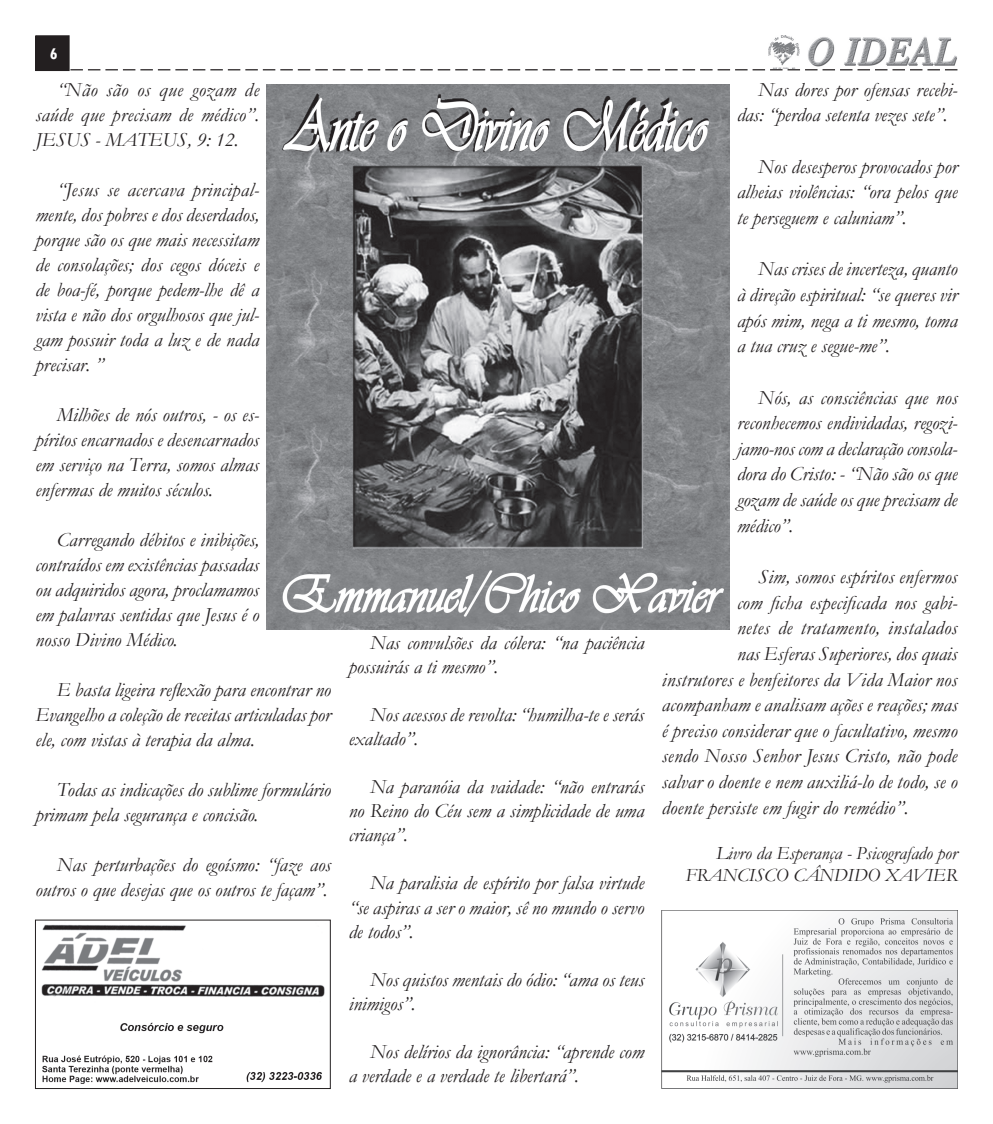
<style>
.page{position:relative;width:993px;height:1124px;background:#fff}
.page>*{position:absolute;margin:0;border:0;box-sizing:border-box;transform-origin:0 0}
.t1{font:italic 20px/25px "Garamond";color:#231f20;text-align:justify}
.t2{font:italic 20px "Garamond";letter-spacing:.02em;color:#231f20}
.t3{font:italic 18.75px/22.5px "Garamond";color:#231f20;text-align:right}
.t4{font:700 condensed 17.5px "Tw Cen";color:#fff}
</style>
<div class="page">
<div style="left:36px;top:36px;width:33px;height:34px;background:#231f20"></div>
<div style="left:35px;top:35px;width:34px;height:36px;border:1px solid #231f20"></div>
<img style="left:768px;top:35px;width:31px;height:33px">
<svg style="left:35px;top:69px;width:922px;height:1px"></svg>
<img style="left:808px;top:37px;width:149px;height:30px">
<img style="left:41px;top:924px;width:284px;height:160px">
<img style="left:661px;top:910px;width:296px;height:178px">
<img style="left:266px;top:85px;width:463px;height:544px">
<p class="t4" style="left:50px;top:43px;width:9px">6</p>
<p class="t1" style="left:35px;top:76px;width:225px;text-indent:21px">“Não são os que gozam de saúde que precisam de médico”.<br>JESUS - MATEUS, 9: 12.</p>
<p class="t1" style="left:35px;top:176px;width:225px;text-indent:21px">“Jesus se acercava principal&shy;mente, dos pobres e dos deserdados, porque são os que mais necessitam de consolações; dos cegos dóceis e de boa-fé, porque pedem-lhe dê a vista e não dos orgulhosos que jul&shy;gam possuir toda a luz e de nada precisar. ”</p>
<p class="t1" style="left:35px;top:401px;width:225px;text-indent:21px">Milhões de nós outros, - os es&shy;píritos encarnados e desencarnados em serviço na Terra, somos almas enfermas de muitos séculos.</p>
<p class="t1" style="left:35px;top:526px;width:225px;text-indent:21px">Carregando débitos e inibições, contraídos em existências passadas ou adquiridos agora, proclamamos em palavras sentidas que Jesus é o nosso Divino Médico.</p>
<p class="t1" style="left:35px;top:676px;width:297px;text-indent:21px">E basta ligeira reflexão para encontrar no Evangelho a coleção de receitas articuladas por ele, com vistas à terapia da alma.</p>
<p class="t1" style="left:35px;top:776px;width:297px;text-indent:21px">Todas as indicações do sublime formulário primam pela segurança e concisão.</p>
<p class="t1" style="left:35px;top:851px;width:297px;text-align:right">Nas perturbações do egoísmo: “faze aos outros o que desejas que os outros te façam”.</p>
<p class="t1" style="left:348px;top:630px;width:297px;line-height:24px;text-indent:21px">Nas convulsões da cólera: “na paciência possuirás a ti mesmo”.</p>
<p class="t1" style="left:348px;top:702px;width:297px;line-height:24px;text-indent:21px">Nos acessos de revolta: “humilha-te e serás exaltado”.</p>
<p class="t1" style="left:348px;top:774px;width:297px;line-height:24px;text-indent:21px">Na paranóia da vaidade: “não entrarás no Reino do Céu sem a simplicidade de uma criança”.</p>
<p class="t1" style="left:348px;top:870px;width:297px;line-height:24px;text-indent:21px">Na paralisia de espírito por falsa virtude “se aspiras a ser o maior, sê no mundo o servo de todos”.</p>
<p class="t1" style="left:348px;top:966px;width:297px;line-height:24px;text-indent:21px">Nos quistos mentais do ódio: “ama os teus inimigos”.</p>
<p class="t1" style="left:348px;top:1038px;width:297px;line-height:24px;text-indent:21px">Nos delírios da ignorância: “aprende com a verdade e a verdade te libertará”.</p>
<p class="t1" style="left:736px;top:76px;width:222px;line-height:25.6px;text-indent:21px">Nas dores por ofensas recebi&shy;das: “perdoa setenta vezes sete”.</p>
<p class="t1" style="left:736px;top:153px;width:222px;line-height:25.6px;text-indent:21px">Nos desesperos provocados por alheias violências: “ora pelos que te perseguem e caluniam”.</p>
<p class="t1" style="left:736px;top:256px;width:222px;line-height:25.6px;text-indent:21px">Nas crises de incerteza, quanto à direção espiritual: “se queres vir após mim, nega a ti mesmo, toma a tua cruz e segue-me”.</p>
<p class="t1" style="left:736px;top:384px;width:222px;line-height:25.6px;text-indent:21px">Nós, as consciências que nos reconhecemos endividadas, regozi&shy;jamo-nos com a declaração consola&shy;dora do Cristo: - “Não são os que gozam de saúde os que precisam de médico”.</p>
<p class="t1" style="left:758px;top:563px;width:201px">Sim, somos espíritos enfermos</p>
<p class="t1" style="left:736px;top:589px;width:222px">com ficha especificada nos gabi-</p>
<p class="t2" style="left:736px;top:614px;width:222px">netes de tratamento, instalados</p>
<p class="t1" style="left:736px;top:640px;width:222px">nas Esferas Superiores, dos quais</p>
<p class="t1" style="left:661px;top:666px;width:297px">instrutores e benfeitores da Vida Maior nos</p>
<p class="t1" style="left:661px;top:691px;width:297px">acompanham e analisam ações e reações; mas</p>
<p class="t1" style="left:661px;top:717px;width:297px">é preciso considerar que o facultativo, mesmo</p>
<p class="t1" style="left:661px;top:743px;width:297px">sendo Nosso Senhor Jesus Cristo, não pode</p>
<p class="t1" style="left:661px;top:768px;width:297px">salvar o doente e nem auxiliá-lo de todo, se o</p>
<p class="t1" style="left:661px;top:794px;width:248px">doente persiste em fugir do remédio”.</p>
<p class="t3" style="left:685px;top:841px;width:273px">Livro da Esperança - Psicografado por<br>FRANCISCO CÂNDIDO XAVIER</p>
</div>
